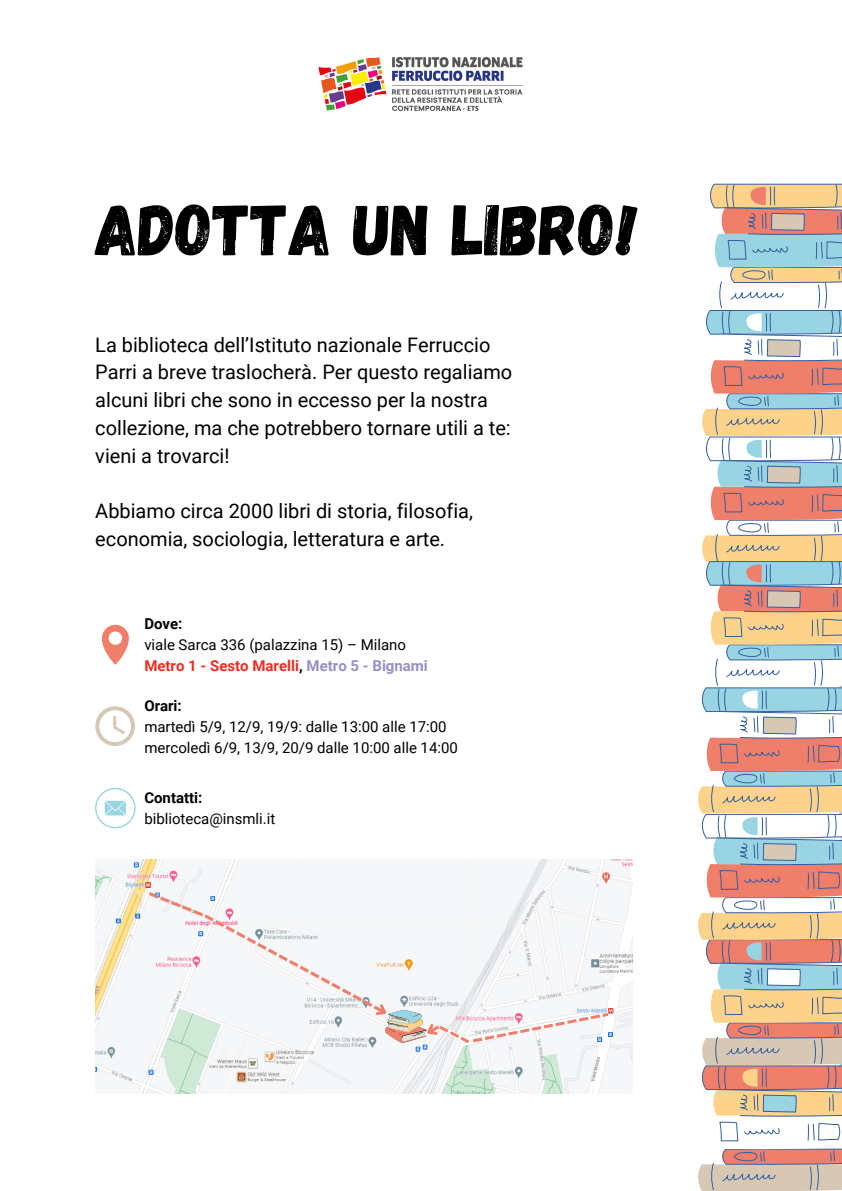
<style>
.page{position:relative;width:842px;height:1191px;background:#fff}
.page>*{position:absolute;margin:0;border:0;box-sizing:border-box;transform-origin:0 0}
.t1{font:72px "Gagalin";color:#000}
.t2{font:20px/27.7px "Roboto";color:#000}
.t3{font:15px "Roboto";color:#000}
.t4{font:700 15px "Roboto";color:#ee2e24}
.t5{font:700 15px "Roboto";color:#000}
.s1{color:#000}
.s2{color:#9a8fc5}
</style>
<div class="page">
<img style="left:318px;top:57px;width:205px;height:54px">
<svg style="left:698px;top:183px;width:144px;height:1007px"></svg>
<svg style="left:102px;top:624px;width:27px;height:40px"></svg>
<img style="left:95px;top:859px;width:537px;height:234px">
<svg style="left:95px;top:706px;width:40px;height:40px"></svg>
<svg style="left:95px;top:787px;width:41px;height:41px"></svg>
<svg style="left:149px;top:892px;width:459px;height:151px"></svg>
<p class="t1" style="left:95px;top:183px;width:545px">ADOTTA UN LIBRO!</p>
<p class="t2" style="left:95px;top:331px;width:418px">La biblioteca dell’Istituto nazionale Ferruccio Parri a breve traslocherà. Per questo regaliamo alcuni libri che sono in eccesso per la nostra collezione, ma che potrebbero tornare utili a te: vieni a trovarci!</p>
<p class="t2" style="left:95px;top:497px;width:379px">Abbiamo circa 2000 libri di storia, filosofia, economia, sociologia, letteratura e arte.</p>
<p class="t5" style="left:144px;top:615px;width:40px">Dove:</p>
<p class="t3" style="left:144px;top:636px;width:263px">viale Sarca 336 (palazzina 15) – Milano</p>
<p class="t4" style="left:144px;top:657px;width:285px">Metro 1 - Sesto Marelli<span class="s1">,</span> <span class="s2">Metro 5 - Bignami</span></p>
<p class="t5" style="left:144px;top:696px;width:39px">Orari:</p>
<p class="t3" style="left:144px;top:717px;width:304px">martedì 5/9, 12/9, 19/9: dalle 13:00 alle 17:00</p>
<p class="t3" style="left:144px;top:738px;width:315px">mercoledì 6/9, 13/9, 20/9 dalle 10:00 alle 14:00</p>
<p class="t5" style="left:144px;top:788px;width:60px">Contatti:</p>
<p class="t3" style="left:144px;top:809px;width:132px">biblioteca@insmli.it</p>
</div>
